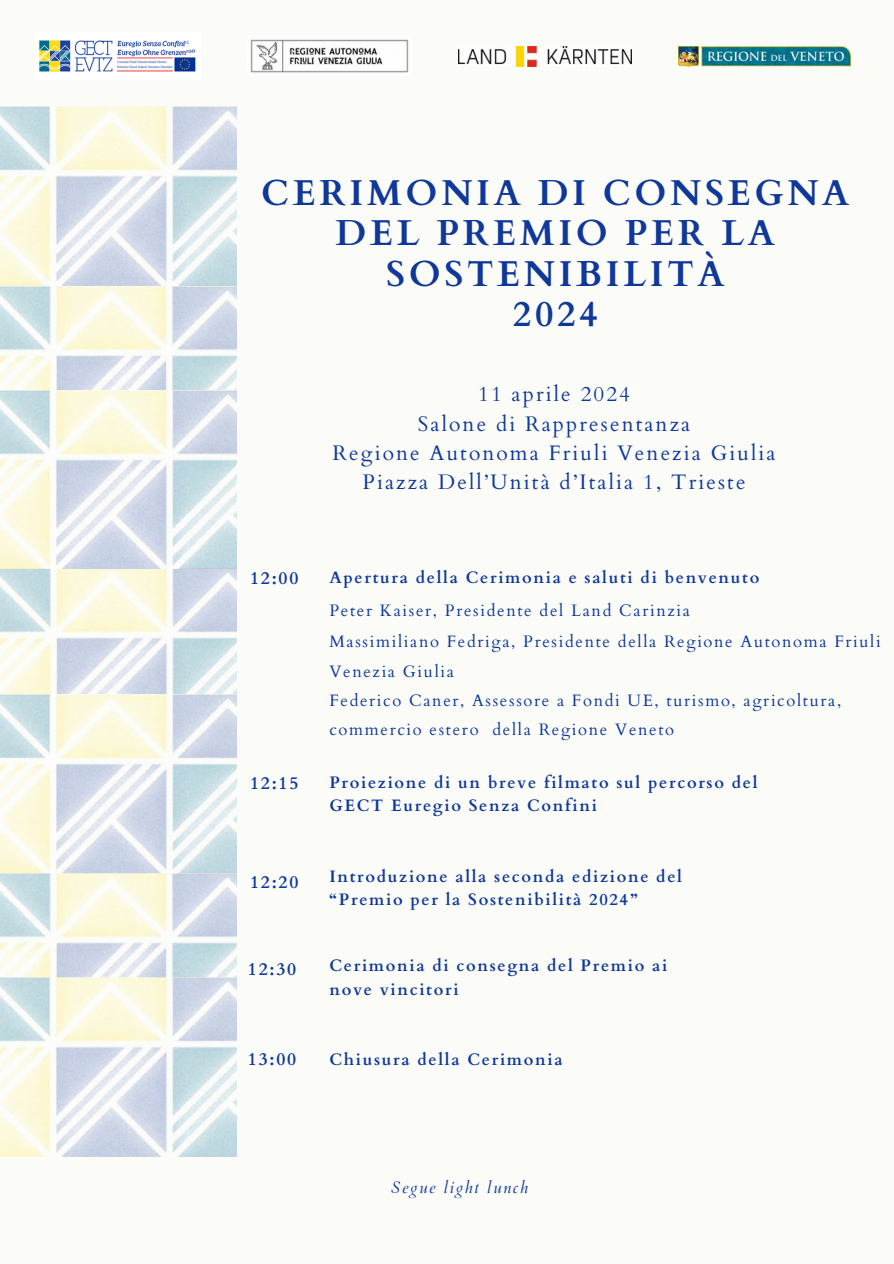
<style>
.page{position:relative;width:894px;height:1264px;background:#fff}
.page>*{position:absolute;margin:0;border:0;box-sizing:border-box;transform-origin:0 0}
.t1{font:700 36px/40.5px "Cardo";letter-spacing:.1em;color:#10389a;text-align:center}
.t2{font:21px/29.2px "Cardo";letter-spacing:.1em;color:#10389a;text-align:center}
.t3{font:700 17.7px "Cardo";letter-spacing:.1em;color:#10389a}
.t4{font:700 16.5px/23.4px "Cardo";letter-spacing:.1em;color:#10389a}
.t5{font:16.5px/29.2px "Cardo";letter-spacing:.1em;color:#10389a}
.t6{font:italic 16.5px "Cardo";letter-spacing:.1em;color:#10389a}
</style>
<div class="page">
<div style="left:0;top:0;width:893px;height:1263px;background:#fbfcf8"></div>
<img style="left:0;top:107px;width:236px;height:1049px">
<img style="left:39px;top:40px;width:157px;height:32px">
<img style="left:458px;top:46px;width:173px;height:21px">
<img style="left:678px;top:46px;width:172px;height:21px">
<img style="left:250px;top:39px;width:159px;height:34px">
<p class="t1" style="left:261px;top:173px;width:589px">CERIMONIA DI CONSEGNA<br>DEL PREMIO PER LA<br>SOSTENIBILITÀ<br>2024</p>
<h1 class="t2" style="left:332px;top:380px;width:444px">11 aprile 2024<br>Salone di Rappresentanza<br>Regione Autonoma Friuli Venezia Giulia<br>Piazza Dell’Unità d’Italia 1, Trieste</h1>
<p class="t3" style="left:250px;top:566px;width:50px">12:00</p>
<h2 class="t4" style="left:329px;top:566px;width:431px">Apertura della Cerimonia e saluti di benvenuto</h2>
<p class="t5" style="left:329px;top:596px;width:362px">Peter Kaiser, Presidente del Land Carinzia</p>
<p class="t5" style="left:329px;top:627px;width:552px">Massimiliano Fedriga, Presidente della Regione Autonoma Friuli<br>Venezia Giulia</p>
<h3 class="t5" style="left:329px;top:686px;width:513px">Federico Caner, Assessore a Fondi UE, turismo, agricoltura, commercio estero della Regione Veneto</h3>
<p class="t3" style="left:250px;top:771px;width:50px">12:15</p>
<p class="t4" style="left:329px;top:770px;width:429px">Proiezione di un breve filmato sul percorso del<br>GECT Euregio Senza Confini</p>
<p class="t3" style="left:250px;top:870px;width:50px">12:20</p>
<p class="t4" style="left:329px;top:865px;width:354px">Introduzione alla seconda edizione del “Premio per la Sostenibilità 2024”</p>
<p class="t3" style="left:248px;top:957px;width:50px">12:30</p>
<h3 class="t4" style="left:329px;top:954px;width:339px">Cerimonia di consegna del Premio ai nove vincitori</h3>
<p class="t3" style="left:248px;top:1047px;width:50px">13:00</p>
<h3 class="t4" style="left:329px;top:1048px;width:234px">Chiusura della Cerimonia</h3>
<h3 class="t6" style="left:391px;top:1176px;width:138px">Segue light lunch</h3>
</div>
